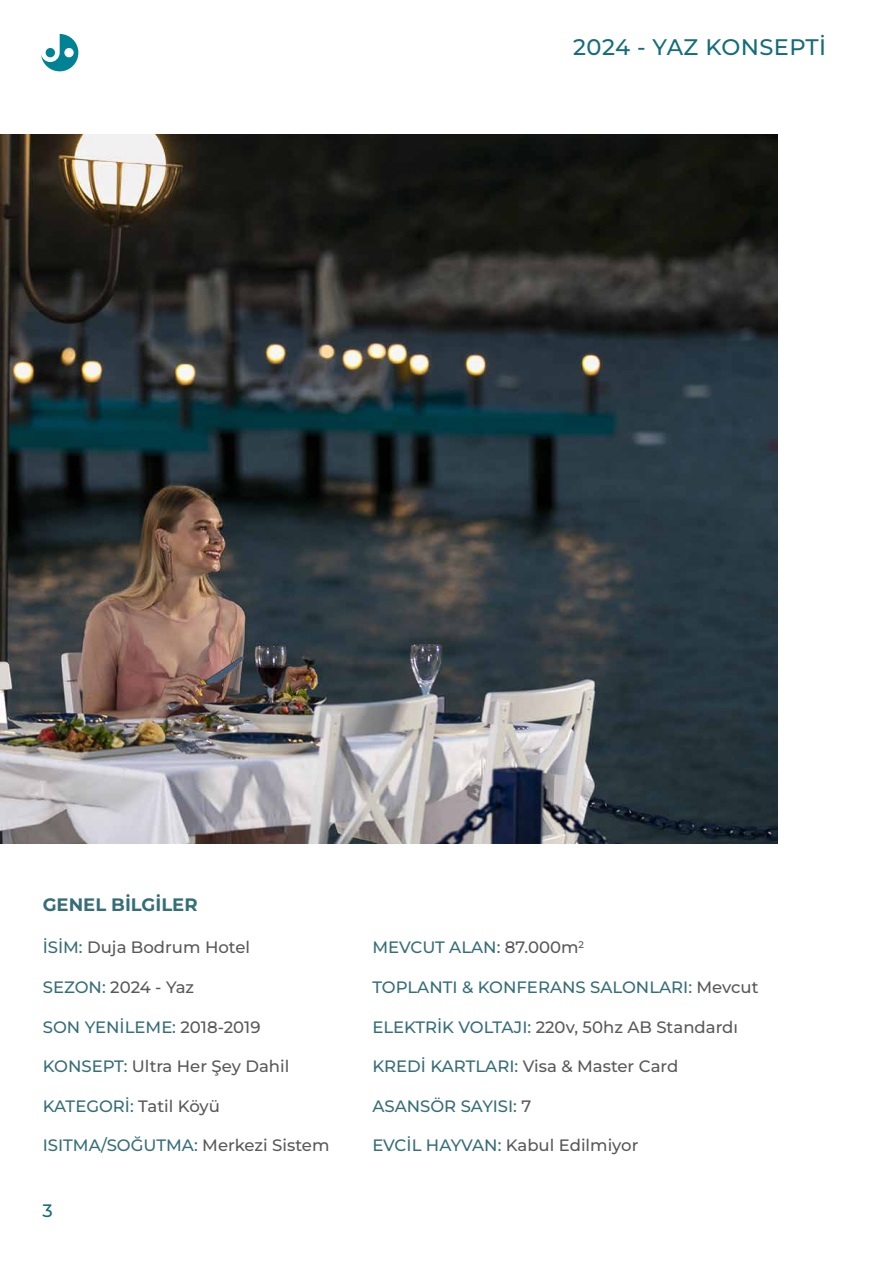
<style>
.page{position:relative;width:893px;height:1263px;background:#fff}
.page>*{position:absolute;margin:0;border:0;box-sizing:border-box;transform-origin:0 0}
.t1{font:500 22.5px "Montserrat";letter-spacing:.02em;color:#156d79}
.t2{font:700 18px "Montserrat";color:#366e78}
.t3{font:500 18px "Montserrat";color:#156d79}
.t4{font:500 16.5px "Montserrat";color:#58595b}
.t5{font:500 16.5px "Montserrat";color:#366e78}
.s1{color:#366e78}
.s2{color:#58595b}
</style>
<div class="page">
<svg style="left:41px;top:34px;width:37px;height:37px"></svg>
<img style="left:0;top:135px;width:778px;height:708px">
<h1 class="t1" style="left:573px;top:32px;width:254px">2024 - YAZ KONSEPTİ</h1>
<p class="t2" style="left:43px;top:892px;width:156px">GENEL BİLGİLER</p>
<p class="t4" style="left:43px;top:936px;width:209px"><span class="s1">İSİM:</span> Duja Bodrum Hotel</p>
<p class="t4" style="left:43px;top:976px;width:153px"><span class="s1">SEZON:</span> 2024 - Yaz</p>
<p class="t5" style="left:43px;top:1015px;width:219px">SON YENİLEME: <span class="s2">2018-2019</span></p>
<p class="t4" style="left:43px;top:1055px;width:248px"><span class="s1">KONSEPT:</span> Ultra Her Şey Dahil</p>
<p class="t5" style="left:43px;top:1094px;width:179px">KATEGORİ: <span class="s2">Tatil Köyü</span></p>
<p class="t5" style="left:43px;top:1134px;width:288px">ISITMA/SOĞUTMA: <span class="s2">Merkezi Sistem</span></p>
<p class="t3" style="left:43px;top:1197px;width:12px">3</p>
<p class="t5" style="left:372px;top:936px;width:213px">MEVCUT ALAN: <span class="s2">87.000m</span><sup>2</sup></p>
<p class="t5" style="left:372px;top:976px;width:388px">TOPLANTI &amp; KONFERANS SALONLARI: <span class="s2">Mevcut</span></p>
<p class="t4" style="left:372px;top:1015px;width:367px"><span class="s1">ELEKTRİK VOLTAJI:</span> 220v, 50hz AB Standardı</p>
<p class="t4" style="left:372px;top:1055px;width:307px"><span class="s1">KREDİ KARTLARI:</span> Visa &amp; Master Card</p>
<p class="t5" style="left:372px;top:1094px;width:160px">ASANSÖR SAYISI: <span class="s2">7</span></p>
<p class="t4" style="left:372px;top:1134px;width:268px"><span class="s1">EVCİL HAYVAN:</span> Kabul Edilmiyor</p>
</div>
